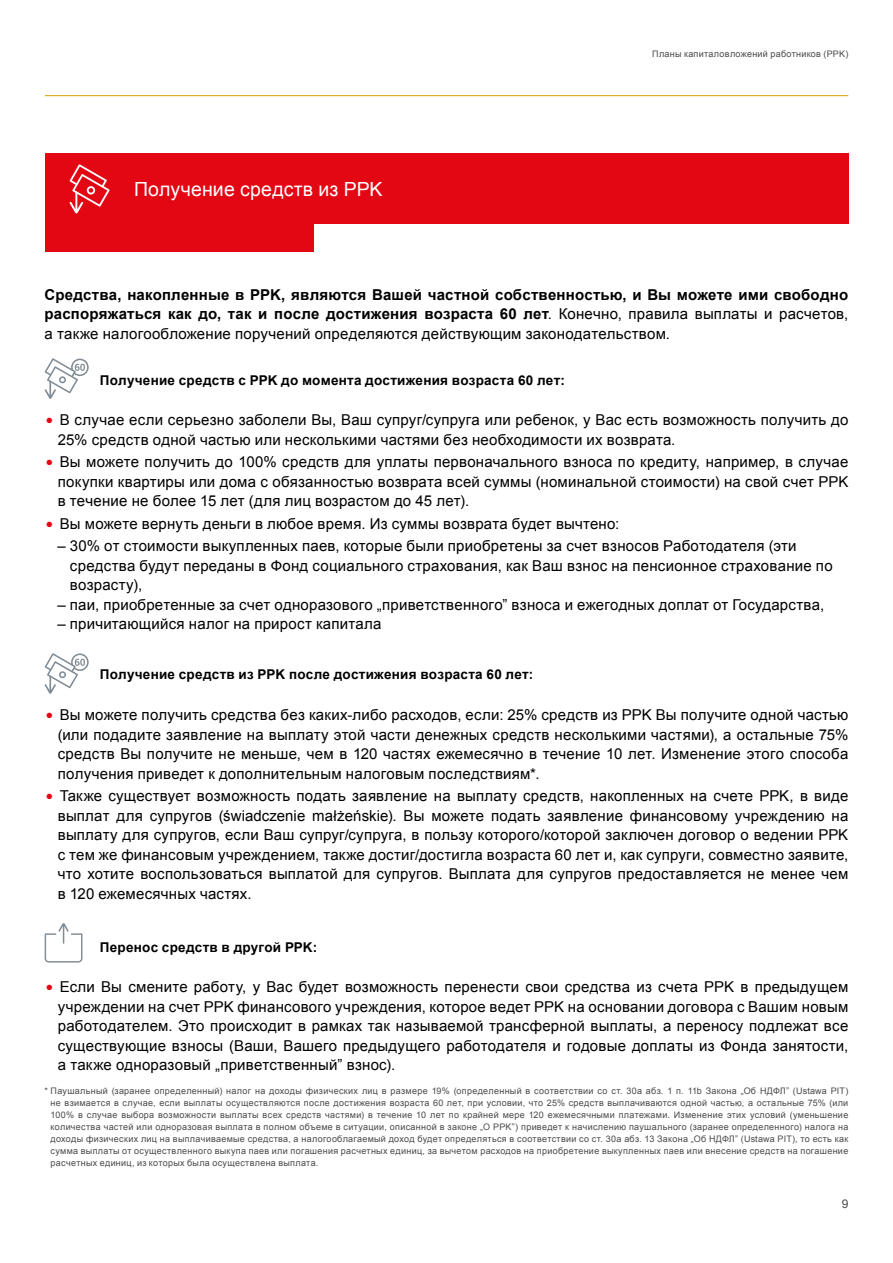
<style>
.page{position:relative;width:893px;height:1263px;background:#fff}
.page>*{position:absolute;margin:0;border:0;box-sizing:border-box;transform-origin:0 0}
.t1{font:19.5px "Arial";letter-spacing:.005em;color:#fff}
.t2{font:15px/19.5px "Arial";letter-spacing:.015em;color:#000;text-align:justify}
.t3{font:700 15px/19.5px "Arial";letter-spacing:.015em;color:#000;text-align:justify}
.t4{font:700 13.5px "Arial";letter-spacing:.015em;color:#000}
.t5{font:12px "Arial";color:#4a4a49}
.t6{font:9px/12px "Arial";letter-spacing:.035em;color:#4a4a49;text-align:justify}
.s1{font-weight:400}
.s2{color:#e30613}
</style>
<div class="page">
<hr style="left:45px;top:95px;width:803px;height:1px;background:#d39e00">
<div style="left:45px;top:153px;width:803px;height:70px;background:#e30613"></div>
<div style="left:45px;top:198px;width:269px;height:54px;background:#e30613"></div>
<svg style="left:70px;top:164px;width:40px;height:49px"></svg>
<svg style="left:45px;top:358px;width:44px;height:41px"></svg>
<svg style="left:45px;top:653px;width:44px;height:41px"></svg>
<svg style="left:45px;top:923px;width:37px;height:39px"></svg>
<h1 class="t1" style="left:134px;top:176px;width:250px">Получение средств из PPK</h1>
<p class="t6" style="left:652px;top:47px;width:198px">Планы капиталовложений работников (PPK)</p>
<p class="t3" style="left:45px;top:285px;width:805px">Средства, накопленные в PPK, являются Вашей частной собственностью, и Вы можете ими свободно распоряжаться как до, так и после достижения возраста 60 лет<span class="s1">. Конечно, правила выплаты и расчетов, а также налогообложение поручений определяются действующим законодательством.</span></p>
<p class="t4" style="left:100px;top:371px;width:466px">Получение средств с PPK до момента достижения возраста 60 лет:</p>
<p class="t2" style="left:58px;top:410px;width:792px;text-indent:-11px"><span class="s2">●</span> В случае если серьезно заболели Вы, Ваш супруг/супруга или ребенок, у Вас есть возможность получить до<br>25% средств одной частью или несколькими частями без необходимости их возврата.</p>
<p class="t2" style="left:58px;top:452px;width:792px;text-indent:-11px"><span class="s2">●</span> Вы можете получить до 100% средств для уплаты первоначального взноса по кредиту, например, в случае покупки квартиры или дома с обязанностью возврата всей суммы (номинальной стоимости) на свой счет PPK в течение не более 15 лет (для лиц возрастом до 45 лет).</p>
<p class="t2" style="left:46px;top:514px;width:574px"><span class="s2">●</span> Вы можете вернуть деньги в любое время. Из суммы возврата будет вычтено:</p>
<p class="t2" style="left:70px;top:536px;width:764px;text-align:left;text-indent:-13px">– 30% от стоимости выкупленных паев, которые были приобретены за счет взносов Работодателя (эти средства будут переданы в Фонд социального страхования, как Ваш взнос на пенсионное страхование по возрасту),</p>
<p class="t2" style="left:57px;top:595px;width:768px">– паи, приобретенные за счет одноразового „приветственного” взноса и ежегодных доплат от Государства,</p>
<p class="t2" style="left:57px;top:614px;width:326px">– причитающийся налог на прирост капитала</p>
<p class="t4" style="left:100px;top:666px;width:435px">Получение средств из PPK после достижения возраста 60 лет:</p>
<p class="t2" style="left:58px;top:705px;width:792px;text-indent:-11px"><span class="s2">●</span> Вы можете получить средства без каких-либо расходов, если: 25% средств из PPK Вы получите одной частью (или подадите заявление на выплату этой части денежных средств несколькими частями), а остальные 75% средств Вы получите не меньше, чем в 120 частях ежемесячно в течение 10 лет. Изменение этого способа получения приведет к дополнительным налоговым последствиям*.</p>
<p class="t2" style="left:58px;top:786px;width:792px;text-indent:-11px"><span class="s2">●</span> Также существует возможность подать заявление на выплату средств, накопленных на счете PPK, в виде выплат для супругов (świadczenie małżeńskie). Вы можете подать заявление финансовому учреждению на выплату для супругов, если Ваш супруг/супруга, в пользу которого/которой заключен договор о ведении PPK с тем же финансовым учреждением, также достиг/достигла возраста 60 лет и, как супруги, совместно заявите, что хотите воспользоваться выплатой для супругов. Выплата для супругов предоставляется не менее чем в 120 ежемесячных частях.</p>
<p class="t4" style="left:100px;top:938px;width:219px">Перенос средств в другой PPK:</p>
<p class="t2" style="left:58px;top:977px;width:792px;text-indent:-11px"><span class="s2">●</span> Если Вы смените работу, у Вас будет возможность перенести свои средства из счета PPK в предыдущем учреждении на счет PPK финансового учреждения, которое ведет PPK на основании договора с Вашим новым работодателем. Это происходит в рамках так называемой трансферной выплаты, а переносу подлежат все существующие взносы (Ваши, Вашего предыдущего работодателя и годовые доплаты из Фонда занятости, а также одноразовый „приветственный” взнос).</p>
<p class="t6" style="left:51px;top:1085px;width:799px;text-indent:-6px">* Паушальный (заранее определенный) налог на доходы физических лиц в размере 19% (определенный в соответствии со ст. 30a абз. 1 п. 11b Закона „Об НДФЛ” (Ustawa PIT) не взимается в случае, если выплаты осуществляются после достижения возраста 60 лет, при условии, что 25% средств выплачиваются одной частью, а остальные 75% (или 100% в случае выбора возможности выплаты всех средств частями) в течение 10 лет по крайней мере 120 ежемесячными платежами. Изменение этих условий (уменьшение количества частей или одноразовая выплата в полном объеме в ситуации, описанной в законе „О PPK”) приведет к начислению паушального (заранее определенного) налога на доходы физических лиц на выплачиваемые средства, а налогооблагаемый доход будет определяться в соответствии со ст. 30а абз. 13 Закона „Об НДФЛ” (Ustawa PIT), то есть как сумма выплаты от осуществленного выкупа паев или погашения расчетных единиц, за вычетом расходов на приобретение выкупленных паев или внесение средств на погашение расчетных единиц, из которых была осуществлена выплата.</p>
<p class="t5" style="left:842px;top:1196px;width:8px">9</p>
</div>
